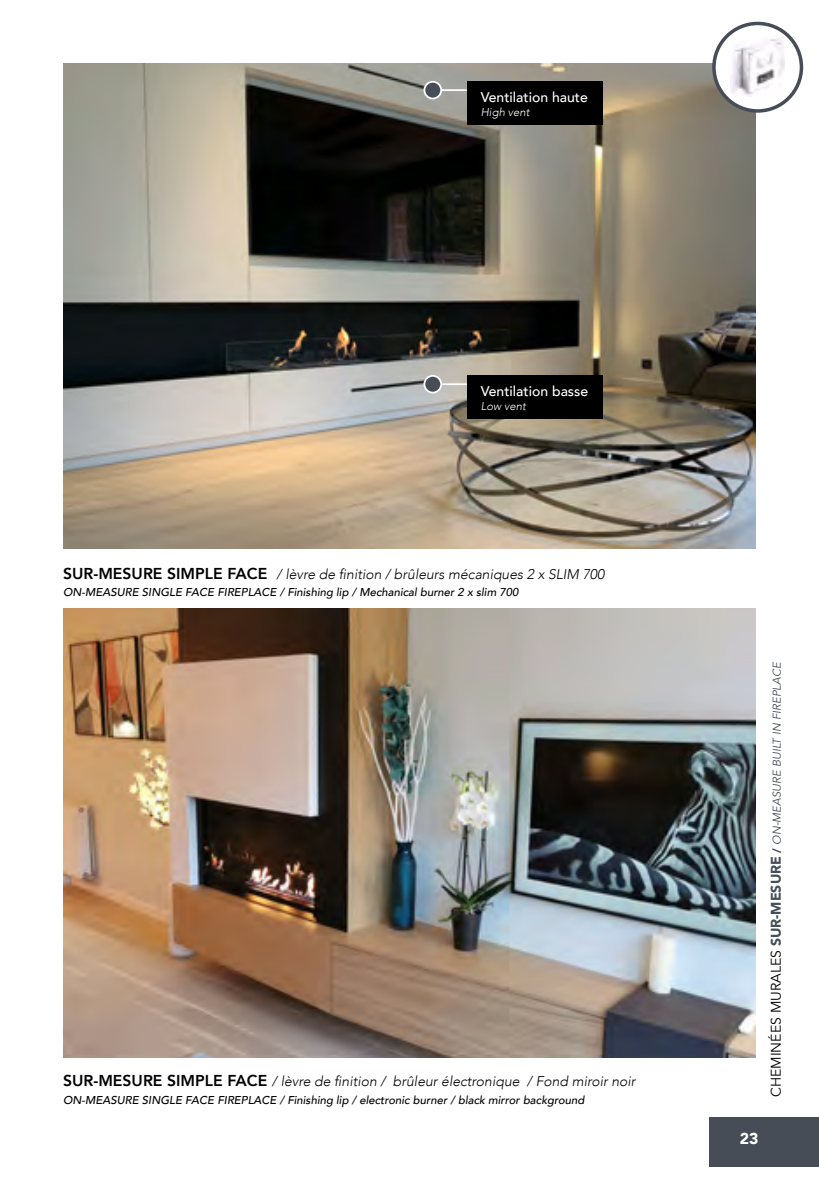
<style>
.page{position:relative;width:819px;height:1191px;background:#fff}
.page>*{position:absolute;margin:0;border:0;box-sizing:border-box;transform-origin:0 0}
.t1{font:900 15.75px "Avenir";color:#fff}
.t2{font:italic 300 14px "Avenir";color:#000}
.t3{font:500 14px "Avenir";color:#fff}
.t4{font:italic 500 11.38px "Avenir";color:#000}
.t5{font:italic 11.38px "Avenir";letter-spacing:-.005em;color:#474d57}
.t6{font:italic 300 11.38px "Avenir";color:#fff}
.s1{font-weight:800;font-style:normal;font-size:15.75px}
.s2{font-style:normal;font-size:14px;color:#000}
.s3{font-weight:900;font-style:normal;font-size:14px}
.s4{font-weight:900;font-style:normal}
</style>
<div class="page">
<div style="left:709px;top:1116px;width:110px;height:50px;background:#474d57"></div>
<img style="left:63px;top:63px;width:693px;height:485px">
<img style="left:63px;top:608px;width:692px;height:449px">
<hr style="left:442px;top:89px;width:25px;height:2px;background:#fff">
<hr style="left:442px;top:383px;width:25px;height:2px;background:#fff">
<div style="left:424px;top:82px;width:17px;height:16px;background:#474d57;border-radius:50%"></div>
<div style="left:423px;top:81px;width:19px;height:18px;border:2px solid #fff;border-radius:50%"></div>
<div style="left:424px;top:376px;width:17px;height:16px;background:#474d57;border-radius:50%"></div>
<div style="left:423px;top:375px;width:19px;height:18px;border:2px solid #fff;border-radius:50%"></div>
<div style="left:467px;top:81px;width:135px;height:44px;background:#000"></div>
<div style="left:467px;top:375px;width:135px;height:43px;background:#000"></div>
<div style="left:714px;top:23px;width:87px;height:88px;background:#fff;border-radius:50%"></div>
<div style="left:712px;top:22px;width:91px;height:91px;border:4px solid #474d57;border-radius:50%"></div>
<img style="left:731px;top:38px;width:53px;height:58px">
<p class="t3" style="left:480px;top:85px;width:109px">Ventilation haute</p>
<p class="t6" style="left:480px;top:105px;width:50px">High vent</p>
<p class="t3" style="left:480px;top:379px;width:109px">Ventilation basse</p>
<p class="t6" style="left:480px;top:399px;width:47px">Low vent</p>
<p class="t2" style="left:63px;top:566px;width:543px"><span class="s1">SUR-MESURE SIMPLE FACE</span> / lèvre de finition / brûleurs mécaniques 2 x SLIM 700</p>
<p class="t4" style="left:63px;top:585px;width:457px">ON-MEASURE SINGLE FACE FIREPLACE / Finishing lip / Mechanical burner 2 x slim 700</p>
<p class="t2" style="left:63px;top:1073px;width:574px"><span class="s1">SUR-MESURE SIMPLE FACE</span> / lèvre de finition / brûleur électronique / Fond miroir noir</p>
<p class="t4" style="left:63px;top:1093px;width:523px">ON-MEASURE SINGLE FACE FIREPLACE / Finishing lip / electronic burner / black mirror background</p>
<p class="t5" style="left:770px;top:1097px;width:437px;rotate:-90deg"><span class="s2">CHEMINÉES MURALES</span> <span class="s3">SUR-MESURE</span> <span class="s4">/</span> ON-MEASURE BUILT IN FIREPLACE</p>
<p class="t1" style="left:739px;top:1124px;width:20px">23</p>
</div>
